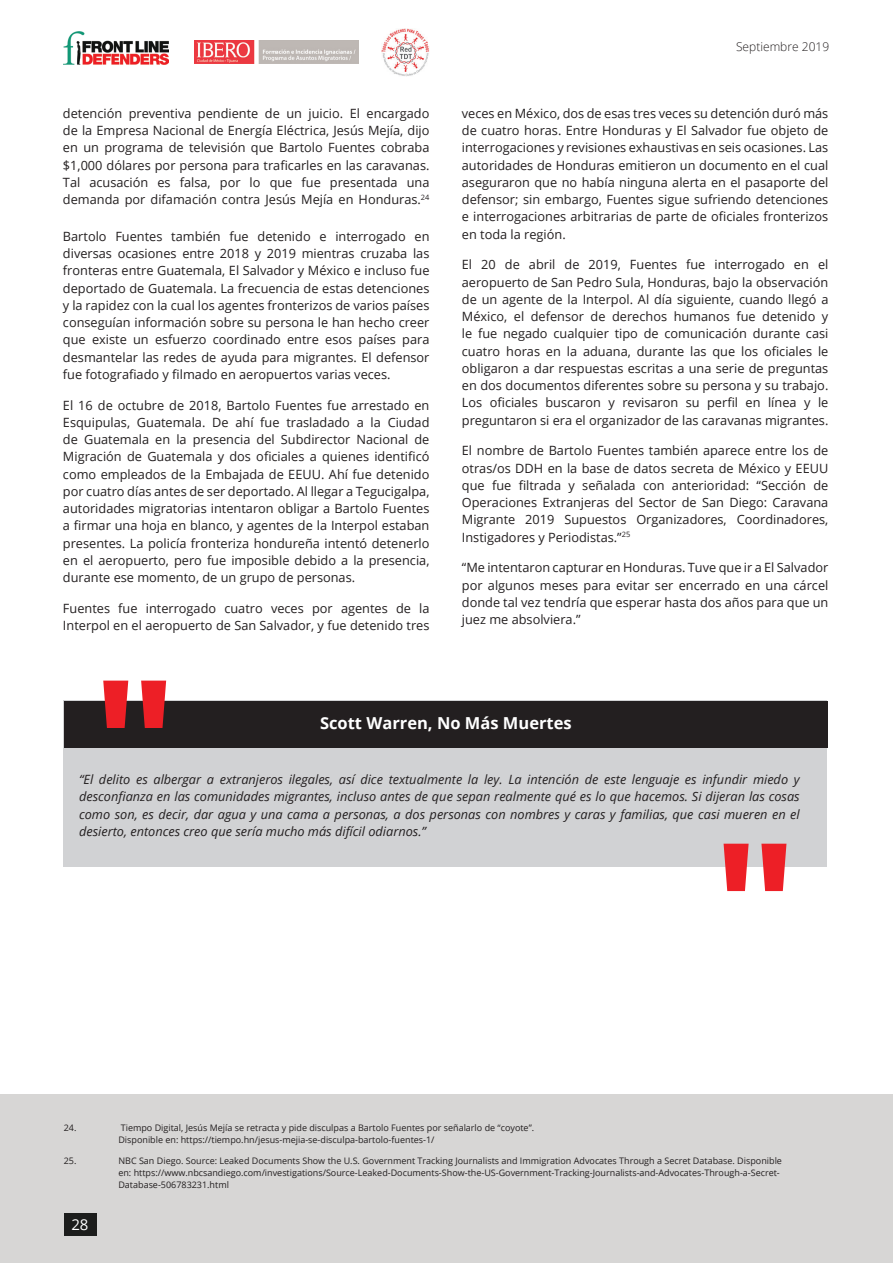
<style>
.page{position:relative;width:893px;height:1263px;background:#fff}
.page>*{position:absolute;margin:0;border:0;box-sizing:border-box;transform-origin:0 0}
.t1{font:700 183.75px "Open Sans";color:#ed1f26}
.t2{font:700 16.5px "Open Sans";color:#fff}
.t3{font:15px "Open Sans";color:#fff}
.t4{font:12.75px/17.2px "Open Sans";color:#231f20;text-align:justify}
.t5{font:italic 12.75px/17.2px "Open Sans";color:#231f20;text-align:justify}
.t6{font:300 12px "Open Sans";color:#231f20}
.t7{font:9px/12px "Open Sans";color:#231f20}
</style>
<div class="page">
<img style="left:195px;top:40px;width:164px;height:24px">
<img style="left:382px;top:28px;width:47px;height:48px">
<img style="left:64px;top:32px;width:104px;height:33px">
<div style="left:0;top:1095px;width:893px;height:168px;background:#d7d6d5"></div>
<div style="left:64px;top:700px;width:763px;height:167px;background:#d1d2d4"></div>
<div style="left:64px;top:701px;width:763px;height:47px;background:#231f20"></div>
<div style="left:64px;top:1213px;width:32px;height:23px;background:#1c1d1c"></div>
<p class="t4" style="left:63px;top:104px;width:368px">detención preventiva pendiente de un juicio. El encargado de la Empresa Nacional de Energía Eléctrica, Jesús Mejía, dijo en un programa de televisión que Bartolo Fuentes cobraba $1,000 dólares por persona para traficarles en las caravanas.<br>Tal acusación es falsa, por lo que fue presentada una demanda por difamación contra Jesús Mejía en Honduras.<sup>24</sup></p>
<p class="t4" style="left:63px;top:227px;width:368px">Bartolo Fuentes también fue detenido e interrogado en diversas ocasiones entre 2018 y 2019 mientras cruzaba las fronteras entre Guatemala, El Salvador y México e incluso fue deportado de Guatemala. La frecuencia de estas detenciones y la rapidez con la cual los agentes fronterizos de varios países conseguían información sobre su persona le han hecho creer que existe un esfuerzo coordinado entre esos países para desmantelar las redes de ayuda para migrantes. El defensor fue fotografiado y filmado en aeropuertos varias veces.</p>
<p class="t4" style="left:63px;top:396px;width:368px">El 16 de octubre de 2018, Bartolo Fuentes fue arrestado en Esquipulas, Guatemala. De ahí fue trasladado a la Ciudad de Guatemala en la presencia del Subdirector Nacional de Migración de Guatemala y dos oficiales a quienes identificó como empleados de la Embajada de EEUU. Ahí fue detenido por cuatro días antes de ser deportado. Al llegar a Tegucigalpa, autoridades migratorias intentaron obligar a Bartolo Fuentes a firmar una hoja en blanco, y agentes de la Interpol estaban presentes. La policía fronteriza hondureña intentó detenerlo en el aeropuerto, pero fue imposible debido a la presencia, durante ese momento, de un grupo de personas.</p>
<p class="t4" style="left:63px;top:599px;width:368px">Fuentes fue interrogado cuatro veces por agentes de la<br>Interpol en el aeropuerto de San Salvador, y fue detenido tres</p>
<p class="t6" style="left:736px;top:38px;width:95px">Septiembre 2019</p>
<p class="t4" style="left:462px;top:104px;width:368px">veces en México, dos de esas tres veces su detención duró más de cuatro horas. Entre Honduras y El Salvador fue objeto de interrogaciones y revisiones exhaustivas en seis ocasiones. Las autoridades de Honduras emitieron un documento en el cual aseguraron que no había ninguna alerta en el pasaporte del defensor; sin embargo, Fuentes sigue sufriendo detenciones e interrogaciones arbitrarias de parte de oficiales fronterizos en toda la región.</p>
<p class="t4" style="left:462px;top:256px;width:368px">El 20 de abril de 2019, Fuentes fue interrogado en el aeropuerto de San Pedro Sula, Honduras, bajo la observación de un agente de la Interpol. Al día siguiente, cuando llegó a México, el defensor de derechos humanos fue detenido y le fue negado cualquier tipo de comunicación durante casi cuatro horas en la aduana, durante las que los oficiales le obligaron a dar respuestas escritas a una serie de preguntas en dos documentos diferentes sobre su persona y su trabajo.<br>Los oficiales buscaron y revisaron su perfil en línea y le preguntaron si era el organizador de las caravanas migrantes.</p>
<p class="t4" style="left:462px;top:442px;width:368px">El nombre de Bartolo Fuentes también aparece entre los de otras/os DDH en la base de datos secreta de México y EEUU que fue filtrada y señalada con anterioridad: “Sección de Operaciones Extranjeras del Sector de San Diego: Caravana Migrante 2019 Supuestos Organizadores, Coordinadores, Instigadores y Periodistas.”<sup>25</sup></p>
<p class="t4" style="left:462px;top:559px;width:368px">“Me intentaron capturar en Honduras. Tuve que ir a El Salvador por algunos meses para evitar ser encerrado en una cárcel donde tal vez tendría que esperar hasta dos años para que un juez me absolviera.”</p>
<p class="t2" style="left:320px;top:712px;width:253px">Scott Warren, No Más Muertes</p>
<p class="t5" style="left:79px;top:770px;width:722px">“El delito es albergar a extranjeros ilegales, así dice textualmente la ley. La intención de este lenguaje es infundir miedo y desconfianza en las comunidades migrantes, incluso antes de que sepan realmente qué es lo que hacemos. Si dijeran las cosas como son, es decir, dar agua y una cama a personas, a dos personas con nombres y caras y familias, que casi mueren en el desierto, entonces creo que sería mucho más difícil odiarnos.”</p>
<h1 class="t1" style="left:712px;top:778px;width:88px">"</h1>
<p class="t7" style="left:64px;top:1121px;width:14px">24.</p>
<p class="t7" style="left:64px;top:1154px;width:14px">25.</p>
<p class="t3" style="left:71px;top:1215px;width:19px">28</p>
<p class="t7" style="left:118px;top:1121px;width:417px">Tiempo Digital, Jesús Mejía se retracta y pide disculpas a Bartolo Fuentes por señalarlo de “coyote”.<br>Disponible en: https://tiempo.hn/jesus-mejia-se-disculpa-bartolo-fuentes-1/</p>
<p class="t7" style="left:118px;top:1154px;width:665px">NBC San Diego. Source: Leaked Documents Show the U.S. Government Tracking Journalists and Immigration Advocates Through a Secret Database. Disponible en: https://www.nbcsandiego.com/investigations/Source-Leaked-Documents-Show-the-US-Government-Tracking-Journalists-and-Advocates-Through-a-Secret-<br>Database-506783231.html</p>
</div>
